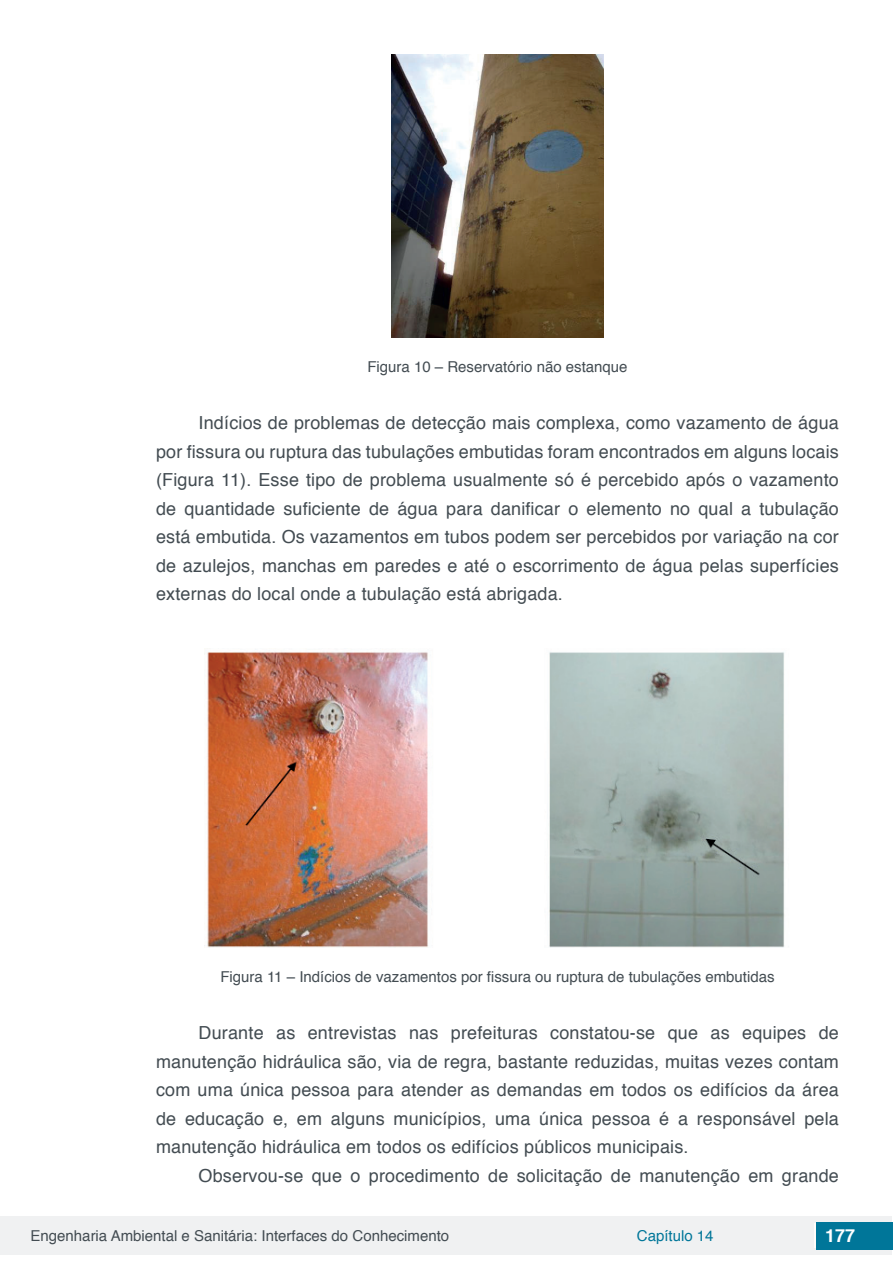
<style>
.page{position:relative;width:893px;height:1263px;background:#fff}
.page>*{position:absolute;margin:0;border:0;box-sizing:border-box;transform-origin:0 0}
.t1{font:18px/28.5px "Helvetica";letter-spacing:.01em;color:#434c52;text-align:justify}
.t2{font:700 18px "Helvetica";color:#fff}
.t3{font:15px "Helvetica";color:#434c52}
.t4{font:15px "Helvetica";color:#007699}
</style>
<div class="page">
<div style="left:1px;top:1216px;width:891px;height:38px;background:#f0f1f2"></div>
<div style="left:816px;top:1222px;width:77px;height:27px;background:#007699"></div>
<svg style="left:815px;top:1224px;width:1px;height:24px"></svg>
<img style="left:391px;top:54px;width:213px;height:283px">
<img style="left:204px;top:649px;width:581px;height:298px">
<p class="t3" style="left:367px;top:355px;width:262px">Figura 10 – Reservatório não estanque</p>
<p class="t1" style="left:156px;top:409px;width:684px;text-indent:43px">Indícios de problemas de detecção mais complexa, como vazamento de água por fissura ou ruptura das tubulações embutidas foram encontrados em alguns locais (Figura 11). Esse tipo de problema usualmente só é percebido após o vazamento de quantidade suficiente de água para danificar o elemento no qual a tubulação está embutida. Os vazamentos em tubos podem ser percebidos por variação na cor de azulejos, manchas em paredes e até o escorrimento de água pelas superfícies externas do local onde a tubulação está abrigada.</p>
<p class="t3" style="left:220px;top:965px;width:556px">Figura 11 – Indícios de vazamentos por fissura ou ruptura de tubulações embutidas</p>
<p class="t1" style="left:156px;top:1019px;width:684px;text-indent:43px">Durante as entrevistas nas prefeituras constatou-se que as equipes de manutenção hidráulica são, via de regra, bastante reduzidas, muitas vezes contam com uma única pessoa para atender as demandas em todos os edifícios da área de educação e, em alguns municípios, uma única pessoa é a responsável pela manutenção hidráulica em todos os edifícios públicos municipais.</p>
<p class="t1" style="left:199px;top:1162px;width:642px">Observou-se que o procedimento de solicitação de manutenção em grande</p>
<p class="t3" style="left:31px;top:1224px;width:420px">Engenharia Ambiental e Sanitária: Interfaces do Conhecimento</p>
<p class="t4" style="left:637px;top:1224px;width:78px">Capítulo 14</p>
<p class="t2" style="left:825px;top:1221px;width:32px">177</p>
</div>
